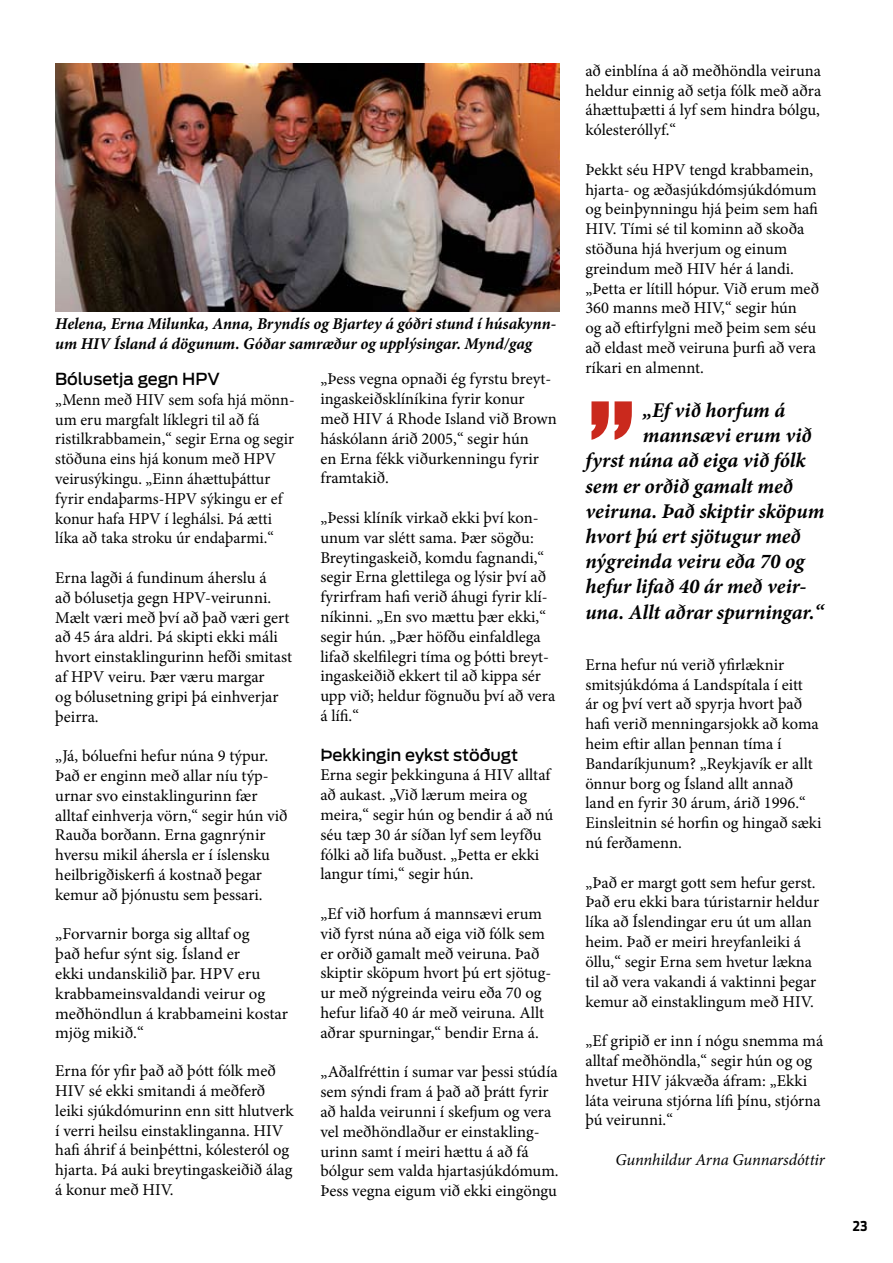
<style>
.page{position:relative;width:893px;height:1263px;background:#fff}
.page>*{position:absolute;margin:0;border:0;box-sizing:border-box;transform-origin:0 0}
.t1{font:150px "Impact";color:#ca291d;scale:.87 1}
.t2{font:italic 700 21px "Minion Pro";letter-spacing:-.005em;color:#000}
.t3{font:16.5px/19.8px "Minion Pro";color:#000}
.t4{font:italic 700 16.5px/19.8px "Minion Pro";letter-spacing:-.005em;color:#000}
.t5{font:500 16.5px "Antenna";color:#000}
.t6{font:italic 16.5px "Minion Pro";letter-spacing:-.01em;color:#000}
.t7{font:700 13.5px "Antenna Cond";color:#000}
</style>
<div class="page">
<img style="left:55px;top:64px;width:505px;height:247px">
<p class="t4" style="left:55px;top:313px;width:502px">Helena, Erna Milunka, Anna, Bryndís og Bjartey á góðri stund í húsakynn&shy;um HIV Ísland á dögunum. Góðar samræður og upplýsingar. Mynd/gag</p>
<p class="t5" style="left:55px;top:369px;width:166px">Bólusetja gegn HPV</p>
<p class="t3" style="left:55px;top:390px;width:241px">„Menn með HIV sem sofa hjá mönn&shy;um eru margfalt líklegri til að fá ristilkrabbamein,“ segir Erna og segir stöðuna eins hjá konum með HPV veirusýkingu. „Einn áhættuþáttur fyrir endaþarms-HPV sýkingu er ef konur hafa HPV í leghálsi. Þá ætti líka að taka stroku úr endaþarmi.“</p>
<p class="t3" style="left:55px;top:568px;width:238px">Erna lagði á fundinum áherslu á<br>að bólusetja gegn HPV-veirunni.<br>Mælt væri með því að það væri gert að 45 ára aldri. Þá skipti ekki máli hvort einstaklingurinn hefði smitast af HPV veiru. Þær væru margar<br>og bólusetning gripi þá einhverjar þeirra.</p>
<p class="t3" style="left:55px;top:746px;width:234px">„Já, bóluefni hefur núna 9 týpur.<br>Það er enginn með allar níu týp&shy;urnar svo einstaklingurinn fær alltaf einhverja vörn,“ segir hún við<br>Rauða borðann. Erna gagnrýnir hversu mikil áhersla er í íslensku heilbrigðiskerfi á kostnað þegar kemur að þjónustu sem þessari.</p>
<p class="t3" style="left:55px;top:924px;width:234px">„Forvarnir borga sig alltaf og<br>það hefur sýnt sig. Ísland er<br>ekki undanskilið þar. HPV eru krabbameinsvaldandi veirur og meðhöndlun á krabbameini kostar mjög mikið.“</p>
<p class="t3" style="left:55px;top:1061px;width:240px">Erna fór yfir það að þótt fólk með<br>HIV sé ekki smitandi á meðferð leiki sjúkdómurinn enn sitt hlutverk í verri heilsu einstaklinganna. HIV hafi áhrif á beinþéttni, kólesteról og hjarta. Þá auki breytingaskeiðið álag á konur með HIV.</p>
<p class="t3" style="left:320px;top:369px;width:238px">„Þess vegna opnaði ég fyrstu breyt&shy;ingaskeiðsklíníkina fyrir konur með HIV á Rhode Island við Brown háskólann árið 2005,“ segir hún<br>en Erna fékk viðurkenningu fyrir framtakið.</p>
<p class="t3" style="left:320px;top:508px;width:236px">„Þessi klíník virkað ekki því kon&shy;unum var slétt sama. Þær sögðu:<br>Breytingaskeið, komdu fagnandi,“ segir Erna glettilega og lýsir því að fyrirfram hafi verið áhugi fyrir klí&shy;níkinni. „En svo mættu þær ekki,“ segir hún. „Þær höfðu einfaldlega lifað skelfilegri tíma og þótti breyt&shy;ingaskeiðið ekkert til að kippa sér upp við; heldur fögnuðu því að vera á lífi.“</p>
<p class="t5" style="left:320px;top:745px;width:199px">Þekkingin eykst stöðugt</p>
<p class="t3" style="left:320px;top:765px;width:234px">Erna segir þekkinguna á HIV alltaf að aukast. „Við lærum meira og meira,“ segir hún og bendir á að nú séu tæp 30 ár síðan lyf sem leyfðu fólki að lifa buðust. „Þetta er ekki langur tími,“ segir hún.</p>
<p class="t3" style="left:320px;top:904px;width:232px">„Ef við horfum á mannsævi erum við fyrst núna að eiga við fólk sem er orðið gamalt með veiruna. Það skiptir sköpum hvort þú ert sjötug&shy;ur með nýgreinda veiru eða 70 og hefur lifað 40 ár með veiruna. Allt aðrar spurningar,“ bendir Erna á.</p>
<p class="t3" style="left:320px;top:1062px;width:240px">„Aðalfréttin í sumar var þessi stúdía sem sýndi fram á það að þrátt fyrir að halda veirunni í skefjum og vera vel meðhöndlaður er einstakling&shy;urinn samt í meiri hættu á að fá bólgur sem valda hjartasjúkdómum.<br>Þess vegna eigum við ekki eingöngu</p>
<p class="t3" style="left:585px;top:61px;width:237px;text-align:justify">að einblína á að meðhöndla veiruna heldur einnig að setja fólk með aðra áhættuþætti á lyf sem hindra bólgu, kólesteróllyf.“</p>
<p class="t3" style="left:585px;top:160px;width:235px">Þekkt séu HPV tengd krabbamein, hjarta- og æðasjúkdómsjúkdómum og beinþynningu hjá þeim sem hafi<br>HIV. Tími sé til kominn að skoða stöðuna hjá hverjum og einum greindum með HIV hér á landi. „Þetta er lítill hópur. Við erum með<br>360 manns með HIV,“ segir hún<br>og að eftirfylgni með þeim sem séu að eldast með veiruna þurfi að vera ríkari en almennt.</p>
<h1 class="t1" style="left:589px;top:249px;width:53px">„</h1>
<p class="t2" style="left:643px;top:395px;width:144px">„Ef við horfum á</p>
<p class="t2" style="left:643px;top:421px;width:170px">mannsævi erum við</p>
<p class="t2" style="left:585px;top:446px;width:222px">fyrst núna að eiga við fólk</p>
<p class="t2" style="left:585px;top:471px;width:209px">sem er orðið gamalt með</p>
<p class="t2" style="left:585px;top:496px;width:240px">veiruna. Það skiptir sköpum</p>
<p class="t2" style="left:585px;top:521px;width:217px">hvort þú ert sjötugur með</p>
<p class="t2" style="left:585px;top:547px;width:221px">nýgreinda veiru eða 70 og</p>
<p class="t2" style="left:585px;top:572px;width:222px">hefur lifað 40 ár með veir-</p>
<p class="t2" style="left:585px;top:597px;width:240px">una. Allt aðrar spurningar.“</p>
<p class="t3" style="left:585px;top:655px;width:238px">Erna hefur nú verið yfirlæknir smitsjúkdóma á Landspítala í eitt<br>ár og því vert að spyrja hvort það hafi verið menningarsjokk að koma heim eftir allan þennan tíma í<br>Bandaríkjunum? „Reykjavík er allt önnur borg og Ísland allt annað land en fyrir 30 árum, árið 1996.“<br>Einsleitnin sé horfin og hingað sæki nú ferðamenn.</p>
<p class="t3" style="left:585px;top:872px;width:235px">„Það er margt gott sem hefur gerst.<br>Það eru ekki bara túristarnir heldur líka að Íslendingar eru út um allan heim. Það er meiri hreyfanleiki á öllu,“ segir Erna sem hvetur lækna til að vera vakandi á vaktinni þegar kemur að einstaklingum með HIV.</p>
<p class="t3" style="left:585px;top:1031px;width:239px">„Ef gripið er inn í nógu snemma má alltaf meðhöndla,“ segir hún og og hvetur HIV jákvæða áfram: „Ekki láta veiruna stjórna lífi þínu, stjórna þú veirunni.“</p>
<p class="t6" style="left:615px;top:1148px;width:211px">Gunnhildur Arna Gunnarsdóttir</p>
<p class="t7" style="left:853px;top:1218px;width:16px">23</p>
</div>
